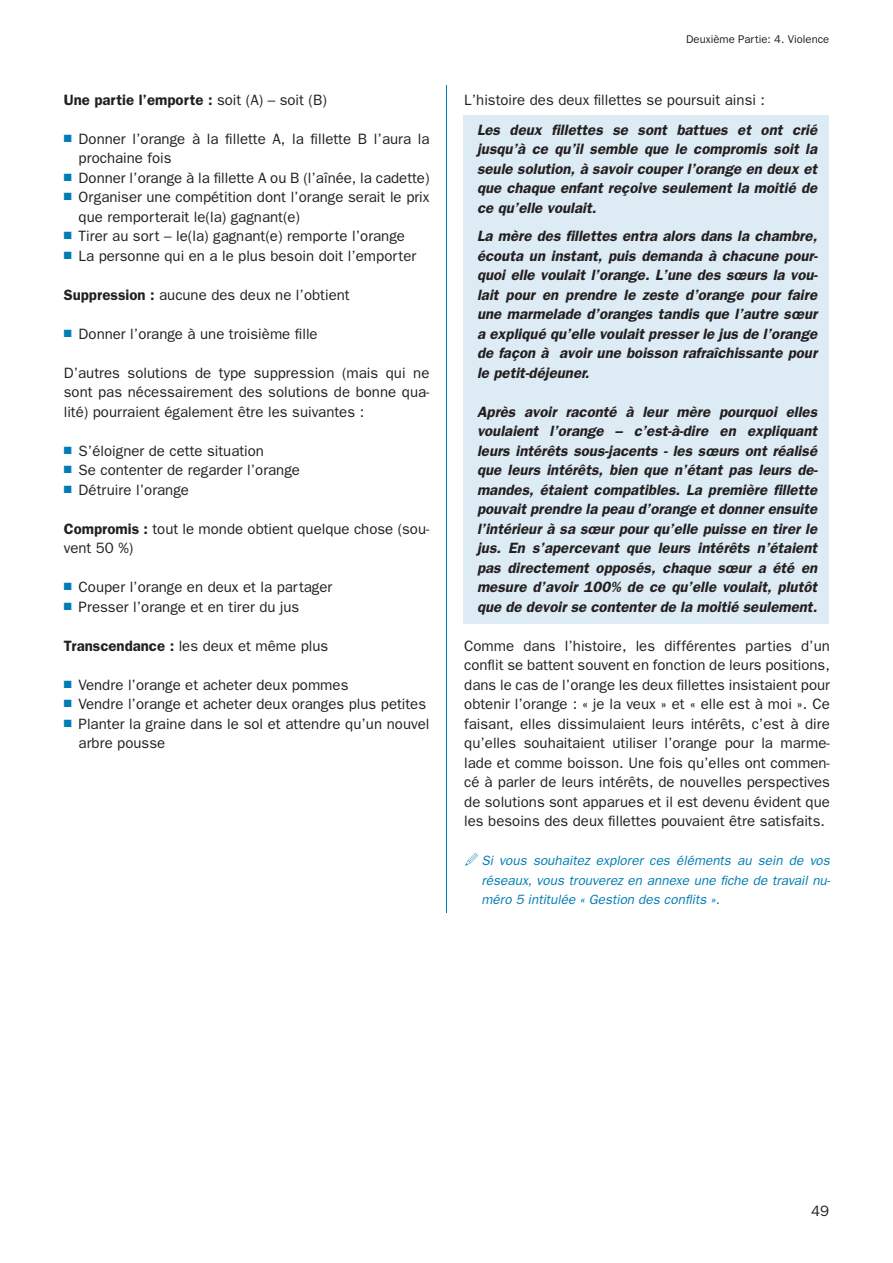
<style>
.page{position:relative;width:893px;height:1263px;background:#fff}
.page>*{position:absolute;margin:0;border:0;box-sizing:border-box;transform-origin:0 0}
.t1{font:15px/19.5px "Franklin Gothic";color:#231f20}
.t2{font:italic 600 15px/19.5px "Franklin Gothic";color:#231f20;text-align:justify}
.t3{font:600 15px "Franklin Gothic";color:#231f20}
.t4{font:italic 13.5px/19.5px "Franklin Gothic";color:#007db5;text-align:justify}
.t5{font:11.25px "Franklin Gothic";color:#231f20}
.s1{font-weight:400}
.s2{color:#007db5}
.s3{font-weight:600}
.s4{font-family:"FF Dingbests";font-style:normal;font-size:15px}
</style>
<div class="page">
<hr style="left:446px;top:85px;width:1px;height:827px;background:#007db5">
<div style="left:463px;top:115px;width:366px;height:509px;background:#ddebf4"></div>
<p class="t3" style="left:64px;top:91px;width:265px">Une partie l’emporte : <span class="s1">soit (A) – soit (B)</span></p>
<p class="t1" style="left:79px;top:128px;width:352px;text-indent:-15px"><span class="s2">■</span> Donner l’orange à la fillette A, la fillette B l’aura la prochaine fois</p>
<p class="t1" style="left:64px;top:167px;width:367px"><span class="s2">■</span> Donner l’orange à la fillette A ou B (l’aînée, la cadette)</p>
<p class="t1" style="left:79px;top:187px;width:352px;text-indent:-15px"><span class="s2">■</span> Organiser une compétition dont l’orange serait le prix que remporterait le(la) gagnant(e)</p>
<p class="t1" style="left:64px;top:226px;width:343px"><span class="s2">■</span> Tirer au sort – le(la) gagnant(e) remporte l’orange</p>
<p class="t1" style="left:64px;top:245px;width:354px"><span class="s2">■</span> La personne qui en a le plus besoin doit l’emporter</p>
<p class="t1" style="left:64px;top:284px;width:287px"><span class="s3">Suppression :</span> aucune des deux ne l’obtient</p>
<p class="t1" style="left:64px;top:323px;width:255px"><span class="s2">■</span> Donner l’orange à une troisième fille</p>
<p class="t1" style="left:64px;top:362px;width:367px;text-align:justify">D’autres solutions de type suppression (mais qui ne sont pas nécessairement des solutions de bonne qua&shy;lité) pourraient également être les suivantes :</p>
<p class="t1" style="left:64px;top:440px;width:202px"><span class="s2">■</span> S’éloigner de cette situation</p>
<p class="t1" style="left:64px;top:460px;width:238px"><span class="s2">■</span> Se contenter de regarder l’orange</p>
<p class="t1" style="left:64px;top:479px;width:127px"><span class="s2">■</span> Détruire l’orange</p>
<p class="t1" style="left:64px;top:518px;width:367px"><span class="s3">Compromis :</span> tout le monde obtient quelque chose (sou&shy;vent 50 %)</p>
<p class="t1" style="left:64px;top:577px;width:270px"><span class="s2">■</span> Couper l’orange en deux et la partager</p>
<p class="t1" style="left:64px;top:596px;width:237px"><span class="s2">■</span> Presser l’orange et en tirer du jus</p>
<p class="t1" style="left:64px;top:635px;width:266px"><span class="s3">Transcendance :</span> les deux et même plus</p>
<p class="t1" style="left:64px;top:674px;width:286px"><span class="s2">■</span> Vendre l’orange et acheter deux pommes</p>
<p class="t1" style="left:64px;top:694px;width:364px"><span class="s2">■</span> Vendre l’orange et acheter deux oranges plus petites</p>
<p class="t1" style="left:79px;top:713px;width:352px;text-indent:-15px"><span class="s2">■</span> Planter la graine dans le sol et attendre qu’un nouvel arbre pousse</p>
<p class="t5" style="left:686px;top:33px;width:144px">Deuxième Partie: 4. Violence</p>
<p class="t1" style="left:464px;top:89px;width:302px">L’histoire des deux fillettes se poursuit ainsi :</p>
<p class="t2" style="left:477px;top:119px;width:342px">Les deux fillettes se sont battues et ont crié jusqu’à ce qu’il semble que le compromis soit la seule solution, à savoir couper l’orange en deux et que chaque enfant reçoive seulement la moitié de ce qu’elle voulait.</p>
<p class="t2" style="left:477px;top:226px;width:343px">La mère des fillettes entra alors dans la chambre, écouta un instant, puis demanda à chacune pour&shy;quoi elle voulait l’orange. L’une des sœurs la vou&shy;lait pour en prendre le zeste d’orange pour faire une marmelade d’oranges tandis que l’autre sœur a expliqué qu’elle voulait presser le jus de l’orange de façon à avoir une boisson rafraîchissante pour le petit-déjeuner.</p>
<p class="t2" style="left:477px;top:401px;width:342px">Après avoir raconté à leur mère pourquoi elles voulaient l’orange – c’est-à-dire en expliquant leurs intérêts sous-jacents - les sœurs ont réalisé que leurs intérêts, bien que n’étant pas leurs de&shy;mandes, étaient compatibles. La première fillette pouvait prendre la peau d’orange et donner ensuite l’intérieur à sa sœur pour qu’elle puisse en tirer le jus. En s’apercevant que leurs intérêts n’étaient pas directement opposés, chaque sœur a été en mesure d’avoir 100% de ce qu’elle voulait, plutôt que de devoir se contenter de la moitié seulement.</p>
<p class="t1" style="left:464px;top:635px;width:367px;text-align:justify">Comme dans l’histoire, les différentes parties d’un conflit se battent souvent en fonction de leurs positions, dans le cas de l’orange les deux fillettes insistaient pour obtenir l’orange : « je la veux » et « elle est à moi ». Ce faisant, elles dissimulaient leurs intérêts, c’est à dire qu’elles souhaitaient utiliser l’orange pour la marme&shy;lade et comme boisson. Une fois qu’elles ont commen&shy;cé à parler de leurs intérêts, de nouvelles perspectives de solutions sont apparues et il est devenu évident que les besoins des deux fillettes pouvaient être satisfaits.</p>
<p class="t4" style="left:481px;top:850px;width:351px;text-indent:-17px"><span class="s4">!</span> Si vous souhaitez explorer ces éléments au sein de vos réseaux, vous trouverez en annexe une fiche de travail nu&shy;méro 5 intitulée « Gestion des conflits ».</p>
<p class="t1" style="left:811px;top:1201px;width:19px">49</p>
</div>
